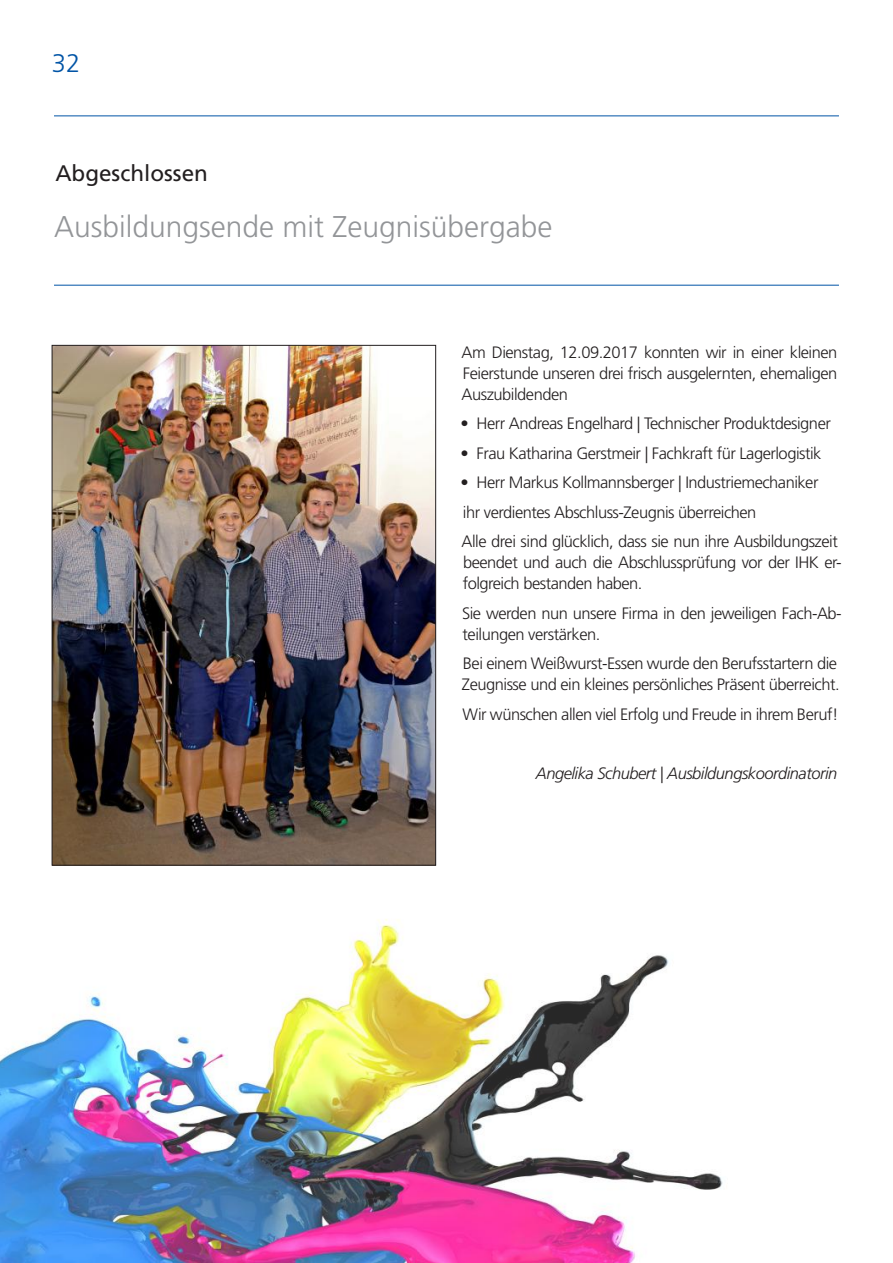
<style>
.page{position:relative;width:893px;height:1263px;background:#fff}
.page>*{position:absolute;margin:0;border:0;box-sizing:border-box;transform-origin:0 0}
.t1{font:300 30px "Frutiger LT";color:#939598}
.t2{font:300 25.5px "Frutiger LT";color:#0154a6}
.t3{font:22.5px "Frutiger LT";color:#231f20}
.t4{font:300 16.5px/21px "Frutiger LT";letter-spacing:-.03em;color:#231f20}
.t5{font:italic 300 16.5px "Frutiger LT";letter-spacing:-.03em;color:#231f20}
</style>
<div class="page">
<hr style="left:54px;top:115px;width:785px;height:1px;background:#0154a6">
<img style="left:0;top:865px;width:723px;height:398px">
<hr style="left:54px;top:285px;width:785px;height:1px;background:#0154a6">
<img style="left:54px;top:347px;width:380px;height:516px">
<p class="t2" style="left:52px;top:49px;width:30px">32</p>
<p class="t3" style="left:55px;top:160px;width:154px">Abgeschlossen</p>
<p class="t1" style="left:54px;top:210px;width:500px">Ausbildungsende mit Zeugnisübergabe</p>
<p class="t4" style="left:462px;top:342px;width:377px;text-align:justify">Am Dienstag, 12.09.2017 konnten wir in einer kleinen Feierstunde unseren drei frisch ausgelernten, ehemaligen Auszubildenden</p>
<p class="t4" style="left:461px;top:413px;width:372px">• Herr Andreas Engelhard | Technischer Produktdesigner</p>
<p class="t4" style="left:461px;top:443px;width:362px">• Frau Katharina Gerstmeir | Fachkraft für Lagerlogistik</p>
<p class="t4" style="left:461px;top:472px;width:359px">• Herr Markus Kollmannsberger | Industriemechaniker</p>
<p class="t4" style="left:463px;top:502px;width:295px">ihr verdientes Abschluss-Zeugnis überreichen</p>
<p class="t4" style="left:462px;top:531px;width:382px">Alle drei sind glücklich, dass sie nun ihre Ausbildungszeit beendet und auch die Abschlussprüfung vor der IHK er&shy;folgreich bestanden haben.</p>
<p class="t4" style="left:462px;top:603px;width:381px">Sie werden nun unsere Firma in den jeweiligen Fach-Ab&shy;teilungen verstärken.</p>
<p class="t4" style="left:462px;top:653px;width:379px">Bei einem Weißwurst-Essen wurde den Berufsstartern die<br>Zeugnisse und ein kleines persönliches Präsent überreicht.</p>
<p class="t4" style="left:463px;top:704px;width:377px">Wir wünschen allen viel Erfolg und Freude in ihrem Beruf!</p>
<p class="t5" style="left:536px;top:763px;width:303px">Angelika Schubert | Ausbildungskoordinatorin</p>
</div>
